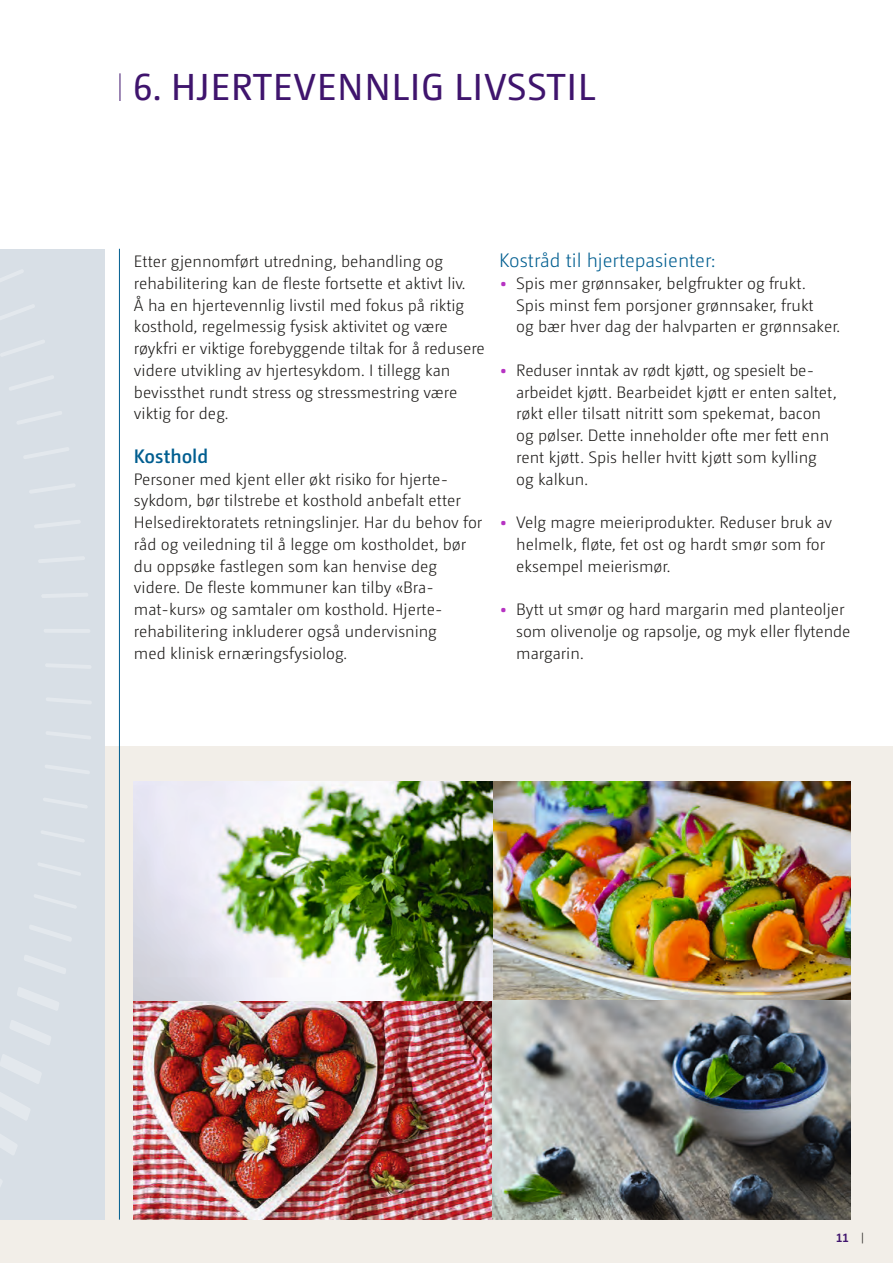
<style>
.page{position:relative;width:893px;height:1263px;background:#fff}
.page>*{position:absolute;margin:0;border:0;box-sizing:border-box;transform-origin:0 0}
.t1{font:37.5px "Camingo Dos Pro";letter-spacing:.025em;color:#3f146d}
.t2{font:300 19.5px "Camingo Dos Pro";color:#005e90}
.t3{font:600 19.5px "Camingo Dos Pro";color:#005e90}
.t4{font:300 16.5px/21.8px "Camingo Dos Pro";color:#1b1917}
.t5{font:700 12px "Camingo Dos Pro";color:#3f146d}
.s1{font-weight:700;font-size:19.5px;color:#b633c2}
.s2{font-weight:300;font-size:11.25px;color:#1b1917}
</style>
<div class="page">
<div style="left:0;top:746px;width:893px;height:517px;background:#f2eee8"></div>
<img style="left:134px;top:781px;width:717px;height:438px">
<div style="left:0;top:249px;width:105px;height:970px;background:#d8dfe6"></div>
<hr style="left:119px;top:249px;width:1px;height:970px;background:#005e90">
<svg style="left:0;top:1054px;width:41px;height:132px"></svg>
<svg style="left:10px;top:1020px;width:41px;height:25px"></svg>
<svg style="left:17px;top:988px;width:42px;height:22px"></svg>
<svg style="left:24px;top:955px;width:42px;height:19px"></svg>
<svg style="left:30px;top:925px;width:41px;height:16px"></svg>
<svg style="left:34px;top:895px;width:42px;height:13px"></svg>
<svg style="left:38px;top:863px;width:43px;height:12px"></svg>
<svg style="left:41px;top:831px;width:43px;height:11px"></svg>
<svg style="left:43px;top:798px;width:44px;height:10px"></svg>
<svg style="left:45px;top:765px;width:44px;height:9px"></svg>
<svg style="left:46px;top:732px;width:45px;height:7px"></svg>
<svg style="left:46px;top:698px;width:45px;height:6px"></svg>
<svg style="left:46px;top:664px;width:45px;height:4px"></svg>
<hr style="left:44px;top:629px;width:46px;height:4px;background:#e3e8ed;border-radius:2px">
<svg style="left:42px;top:593px;width:46px;height:5px"></svg>
<svg style="left:39px;top:557px;width:46px;height:6px"></svg>
<svg style="left:35px;top:520px;width:45px;height:8px"></svg>
<svg style="left:30px;top:484px;width:45px;height:9px"></svg>
<svg style="left:24px;top:448px;width:45px;height:11px"></svg>
<svg style="left:17px;top:411px;width:45px;height:13px"></svg>
<svg style="left:9px;top:376px;width:45px;height:14px"></svg>
<svg style="left:1px;top:340px;width:44px;height:16px"></svg>
<svg style="left:0;top:305px;width:34px;height:15px"></svg>
<svg style="left:0;top:270px;width:23px;height:12px"></svg>
<svg style="left:120px;top:73px;width:1px;height:28px"></svg>
<h1 class="t1" style="left:133px;top:65px;width:464px">6. HJERTEVENNLIG LIVSSTIL</h1>
<p class="t4" style="left:134px;top:250px;width:352px">Etter gjennomført utredning, behandling og rehabilitering kan de fleste fortsette et aktivt liv.<br>Å ha en hjertevennlig livstil med fokus på riktig kosthold, regelmessig fysisk aktivitet og være røykfri er viktige forebyggende tiltak for å redusere videre utvikling av hjertesykdom. I tillegg kan bevissthet rundt stress og stressmestring være viktig for deg.</p>
<p class="t3" style="left:134px;top:444px;width:76px">Kosthold</p>
<p class="t4" style="left:134px;top:468px;width:350px">Personer med kjent eller økt risiko for hjerte&shy;sykdom, bør tilstrebe et kosthold anbefalt etter Helsedirektoratets retningslinjer. Har du behov for råd og veiledning til å legge om kostholdet, bør du oppsøke fastlegen som kan henvise deg videre. De fleste kommuner kan tilby «Bra&shy;mat-kurs» og samtaler om kosthold. Hjerte&shy;rehabilitering inkluderer også undervisning<br>med klinisk ernæringsfysiolog.</p>
<p class="t2" style="left:499px;top:249px;width:217px">Kostråd til hjertepasienter:</p>
<p class="t4" style="left:516px;top:272px;width:325px;text-indent:-17px"><span class="s1">•</span> Spis mer grønnsaker, belgfrukter og frukt.<br>Spis minst fem porsjoner grønnsaker, frukt<br>og bær hver dag der halvparten er grønnsaker.</p>
<p class="t4" style="left:516px;top:359px;width:322px;text-indent:-17px"><span class="s1">•</span> Reduser inntak av rødt kjøtt, og spesielt be&shy;arbeidet kjøtt. Bearbeidet kjøtt er enten saltet, røkt eller tilsatt nitritt som spekemat, bacon og pølser. Dette inneholder ofte mer fett enn rent kjøtt. Spis heller hvitt kjøtt som kylling og kalkun.</p>
<p class="t4" style="left:516px;top:511px;width:317px;text-indent:-17px"><span class="s1">•</span> Velg magre meieriprodukter. Reduser bruk av helmelk, fløte, fet ost og hardt smør som for eksempel meierismør.</p>
<p class="t4" style="left:516px;top:598px;width:336px;text-indent:-17px"><span class="s1">•</span> Bytt ut smør og hard margarin med planteoljer som olivenolje og rapsolje, og myk eller flytende margarin.</p>
<p class="t5" style="left:836px;top:1231px;width:29px">11 <span class="s2">|</span></p>
</div>
